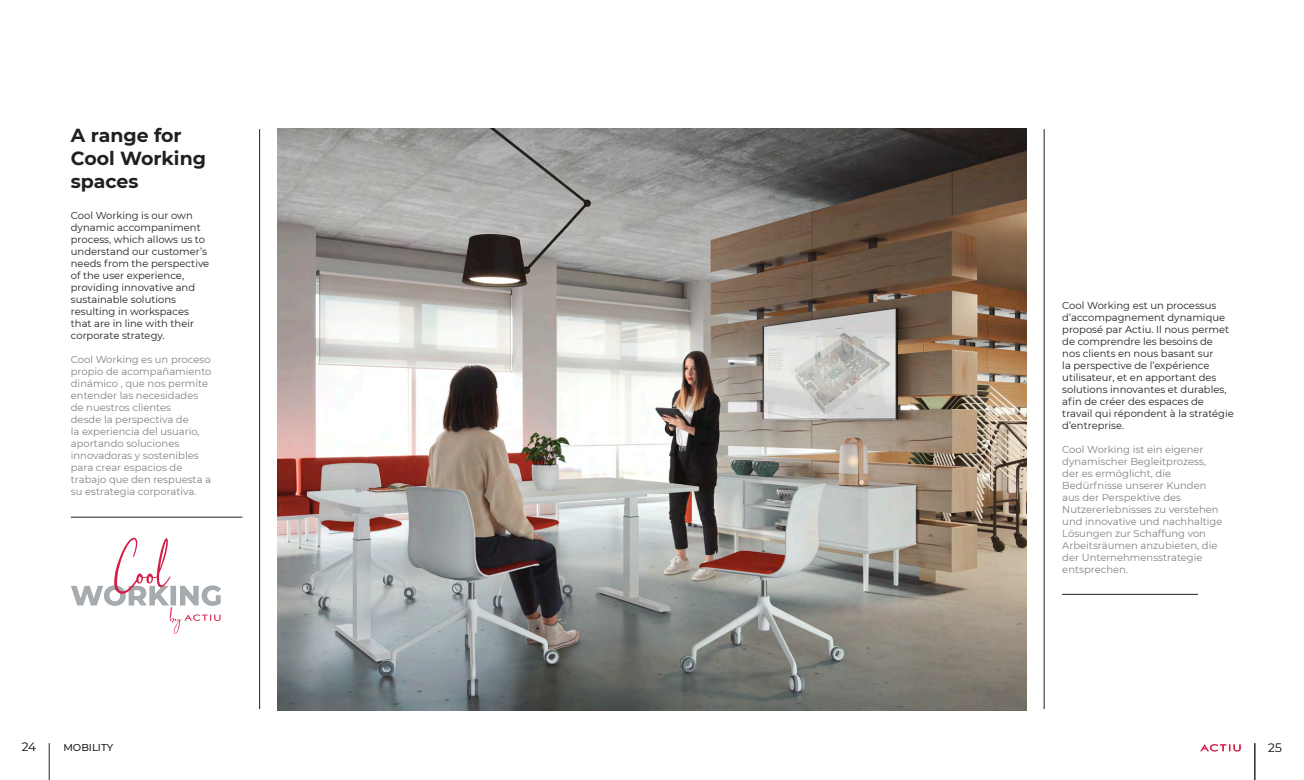
<style>
.page{position:relative;width:1304px;height:780px;background:#fff}
.page>*{position:absolute;margin:0;border:0;box-sizing:border-box;transform-origin:0 0}
.t1{font:700 18.9px/23px "Montserrat";color:#231f20}
.t2{font:300 12px "Montserrat";color:#231f20}
.t3{font:10px/12px "Montserrat";color:#808285}
.t4{font:10px/12px "Montserrat";color:#231f20}
.t5{font:500 10px "Montserrat";color:#231f20}
</style>
<div class="page">
<img style="left:278px;top:129px;width:748px;height:581px">
<hr style="left:259px;top:129px;width:1px;height:580px;background:#231f20">
<hr style="left:71px;top:517px;width:171px;height:1px;background:#231f20">
<svg style="left:71px;top:537px;width:150px;height:96px"></svg>
<hr style="left:1044px;top:129px;width:1px;height:580px;background:#231f20">
<hr style="left:1062px;top:594px;width:136px;height:1px;background:#231f20">
<hr style="left:49px;top:743px;width:1px;height:37px;background:#231f20">
<hr style="left:1255px;top:743px;width:1px;height:37px;background:#231f20">
<svg style="left:1200px;top:744px;width:41px;height:7px"></svg>
<h1 class="t1" style="left:71px;top:122px;width:137px">A range for<br>Cool Working spaces</h1>
<p class="t4" style="left:71px;top:209px;width:140px">Cool Working is our own dynamic accompaniment process, which allows us to understand our customer’s needs from the perspective of the user experience, providing innovative and sustainable solutions resulting in workspaces that are in line with their corporate strategy.</p>
<p class="t3" style="left:71px;top:353px;width:142px">Cool Working es un proceso propio de acompañamiento dinámico , que nos permite entender las necesidades de nuestros clientes<br>desde la perspectiva de<br>la experiencia del usuario, aportando soluciones innovadoras y sostenibles para crear espacios de trabajo que den respuesta a su estrategia corporativa.</p>
<p class="t4" style="left:1062px;top:299px;width:173px">Cool Working est un processus d’accompagnement dynamique proposé par Actiu. Il nous permet de comprendre les besoins de<br>nos clients en nous basant sur<br>la perspective de l’expérience utilisateur, et en apportant des solutions innovantes et durables, afin de créer des espaces de travail qui répondent à la stratégie d’entreprise.</p>
<p class="t3" style="left:1062px;top:443px;width:162px">Cool Working ist ein eigener dynamischer Begleitprozess, der es ermöglicht, die<br>Bedürfnisse unserer Kunden aus der Perspektive des<br>Nutzererlebnisses zu verstehen und innovative und nachhaltige<br>Lösungen zur Schaffung von<br>Arbeitsräumen anzubieten, die der Unternehmensstrategie entsprechen.</p>
<p class="t2" style="left:22px;top:739px;width:16px">24</p>
<p class="t5" style="left:63px;top:740px;width:51px">MOBILITY</p>
<p class="t2" style="left:1268px;top:739px;width:15px">25</p>
</div>
